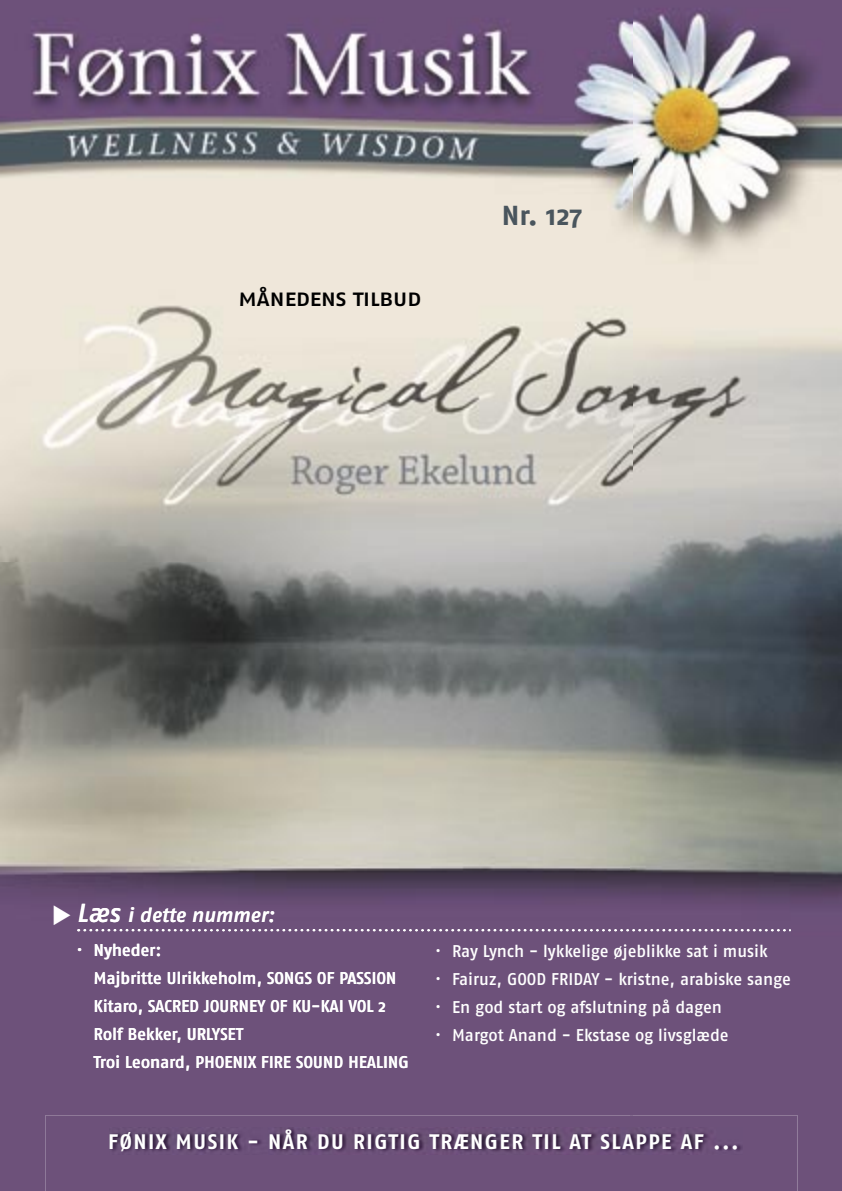
<style>
.page{position:relative;width:842px;height:1191px;background:#fff}
.page>*{position:absolute;margin:0;border:0;box-sizing:border-box;transform-origin:0 0}
.t1{font:700 27.4px "Fago No";color:#49555d}
.t2{font:24px "Fago No Med Caps";letter-spacing:-.03em;color:#000}
.t3{font:700 21px "Fago No";letter-spacing:.07em;color:#fff}
.t4{font:italic 20px "Fago No Med";letter-spacing:-.005em;color:#fff}
.t5{font:17px/28px "Fago No Med";color:#fff}
.s1{font-size:26px}
</style>
<div class="page">
<img style="left:0;top:561px;width:630px;height:630px">
<img style="left:630px;top:0;width:212px;height:1191px">
<img style="left:0;top:0;width:632px;height:561px">
<svg style="left:77px;top:929px;width:714px;height:2px"></svg>
<div style="left:45px;top:1115px;width:752px;height:76px;background:#6d517a"></div>
<img style="left:109px;top:1127px;width:633px;height:27px">
<svg style="left:54px;top:905px;width:17px;height:19px"></svg>
<h2 class="t2" style="left:238px;top:283px;width:185px">månedens tilbud</h2>
<h1 class="t1" style="left:502px;top:199px;width:82px">Nr. 127</h1>
<p class="t4" style="left:77px;top:903px;width:199px"><span class="s1">Læs</span> i dette nummer:</p>
<p class="t5" style="left:94px;top:936px;width:317px;text-indent:-17px">· Nyheder:<br>Majbritte Ulrikkeholm, SONGS OF PASSION<br>Kitaro, SACRED JOURNEY OF KU-KAI VOL 2<br>Rolf Bekker, URLYSET<br>Troi Leonard, PHOENIX FIRE SOUND HEALING</p>
<p class="t5" style="left:435px;top:936px;width:357px">· Ray Lynch - lykkelige øjeblikke sat i musik<br>· Fairuz, GOOD FRIDAY - kristne, arabiske sange · En god start og afslutning på dagen<br>· Margot Anand - Ekstase og livsglæde</p>
<p class="t3" style="left:108px;top:1129px;width:632px">FØNIX MUSIK - NÅR DU RIGTIG TRÆNGER TIL AT SLAPPE AF ...</p>
</div>
